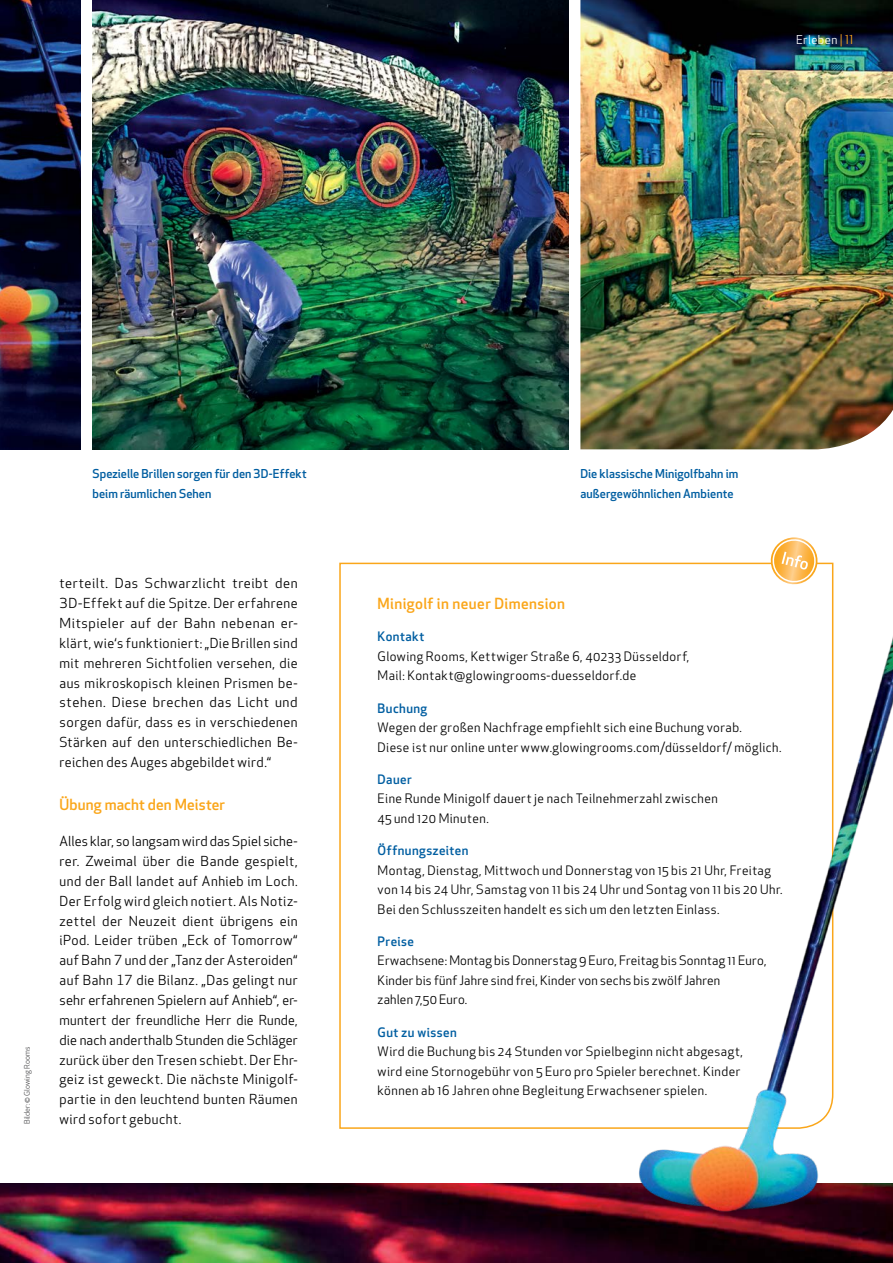
<style>
.page{position:relative;width:893px;height:1263px;background:#fff}
.page>*{position:absolute;margin:0;border:0;box-sizing:border-box;transform-origin:0 0}
.t1{font:500 15px "Apex New";letter-spacing:.02em;color:#faa61a}
.t2{font:13.5px/19.8px "Apex New";letter-spacing:.035em;color:#000;text-align:justify}
.t3{font:12.75px/19.5px "Apex New";letter-spacing:.035em;color:#000}
.t4{font:12.75px/19.5px "Apex New";letter-spacing:.015em;color:#000}
.t5{font:500 12.75px "Apex New";letter-spacing:.035em;color:#005ea1}
.t6{font:500 12px/19.8px "Apex New";letter-spacing:.005em;color:#005ea1}
.t7{font:12px "Apex New";letter-spacing:.04em;color:#fff}
.t8{font:7.5px "Apex New";color:#4d4d4f}
.s1{color:#faa61a}
</style>
<div class="page">
<svg style="left:339px;top:562px;width:495px;height:567px"></svg>
<svg style="left:769px;top:537px;width:50px;height:41px"></svg>
<img style="left:0;top:0;width:81px;height:449px">
<img style="left:92px;top:0;width:477px;height:449px">
<img style="left:580px;top:0;width:313px;height:449px">
<img style="left:0;top:1183px;width:893px;height:80px">
<img style="left:595px;top:578px;width:298px;height:677px">
<p class="t7" style="left:796px;top:32px;width:59px">Erleben <span class="s1">| 11</span></p>
<p class="t6" style="left:92px;top:464px;width:216px">Spezielle Brillen sorgen für den 3D-Effekt beim räumlichen Sehen</p>
<p class="t6" style="left:580px;top:464px;width:159px">Die klassische Minigolfbahn im außergewöhnlichen Ambiente</p>
<p class="t8" style="left:22px;top:1124px;width:79px;rotate:-90deg">Bilder: © Glowing Rooms</p>
<p class="t2" style="left:60px;top:573px;width:240px">terteilt. Das Schwarzlicht treibt den 3D-Effekt auf die Spitze. Der erfahrene Mitspieler auf der Bahn nebenan er&shy;klärt, wie‘s funktioniert: „Die Brillen sind mit mehreren Sichtfolien versehen, die aus mikroskopisch kleinen Prismen be&shy;stehen. Diese brechen das Licht und sorgen dafür, dass es in verschiedenen Stärken auf den unterschiedlichen Be&shy;reichen des Auges abgebildet wird.“</p>
<p class="t1" style="left:60px;top:794px;width:167px">Übung macht den Meister</p>
<p class="t2" style="left:60px;top:831px;width:240px">Alles klar, so langsam wird das Spiel siche&shy;rer. Zweimal über die Bande gespielt, und der Ball landet auf Anhieb im Loch.<br>Der Erfolg wird gleich notiert. Als Notiz&shy;zettel der Neuzeit dient übrigens ein iPod. Leider trüben „Eck of Tomorrow“ auf Bahn 7 und der „Tanz der Asteroiden“ auf Bahn 17 die Bilanz. „Das gelingt nur sehr erfahrenen Spielern auf Anhieb“, er&shy;muntert der freundliche Herr die Runde, die nach anderthalb Stunden die Schläger zurück über den Tresen schiebt. Der Ehr&shy;geiz ist geweckt. Die nächste Minigolf&shy;partie in den leuchtend bunten Räumen wird sofort gebucht.</p>
<p class="t1" style="left:378px;top:594px;width:189px">Minigolf in neuer Dimension</p>
<p class="t5" style="left:378px;top:628px;width:48px">Kontakt</p>
<p class="t3" style="left:378px;top:646px;width:313px">Glowing Rooms, Kettwiger Straße 6, 40233 Düsseldorf,<br>Mail: Kontakt@glowingrooms-duesseldorf.de</p>
<p class="t5" style="left:378px;top:699px;width:51px">Buchung</p>
<p class="t3" style="left:378px;top:718px;width:406px">Wegen der großen Nachfrage empfiehlt sich eine Buchung vorab.<br>Diese ist nur online unter www.glowingrooms.com/düsseldorf/ möglich.</p>
<p class="t5" style="left:378px;top:771px;width:36px">Dauer</p>
<p class="t3" style="left:378px;top:789px;width:342px">Eine Runde Minigolf dauert je nach Teilnehmerzahl zwischen<br>45 und 120 Minuten.</p>
<p class="t5" style="left:378px;top:842px;width:92px">Öffnungszeiten</p>
<p class="t3" style="left:378px;top:860px;width:406px">Montag, Dienstag, Mittwoch und Donnerstag von 15 bis 21 Uhr, Freitag von 14 bis 24 Uhr, Samstag von 11 bis 24 Uhr und Sontag von 11 bis 20 Uhr.<br>Bei den Schlusszeiten handelt es sich um den letzten Einlass.</p>
<p class="t5" style="left:378px;top:933px;width:38px">Preise</p>
<p class="t4" style="left:378px;top:951px;width:390px">Erwachsene: Montag bis Donnerstag 9 Euro, Freitag bis Sonntag 11 Euro,<br>Kinder bis fünf Jahre sind frei, Kinder von sechs bis zwölf Jahren<br>zahlen 7,50 Euro.</p>
<p class="t5" style="left:378px;top:1023px;width:81px">Gut zu wissen</p>
<p class="t3" style="left:378px;top:1042px;width:367px">Wird die Buchung bis 24 Stunden vor Spielbeginn nicht abgesagt, wird eine Stornogebühr von 5 Euro pro Spieler berechnet. Kinder können ab 16 Jahren ohne Begleitung Erwachsener spielen.</p>
</div>
